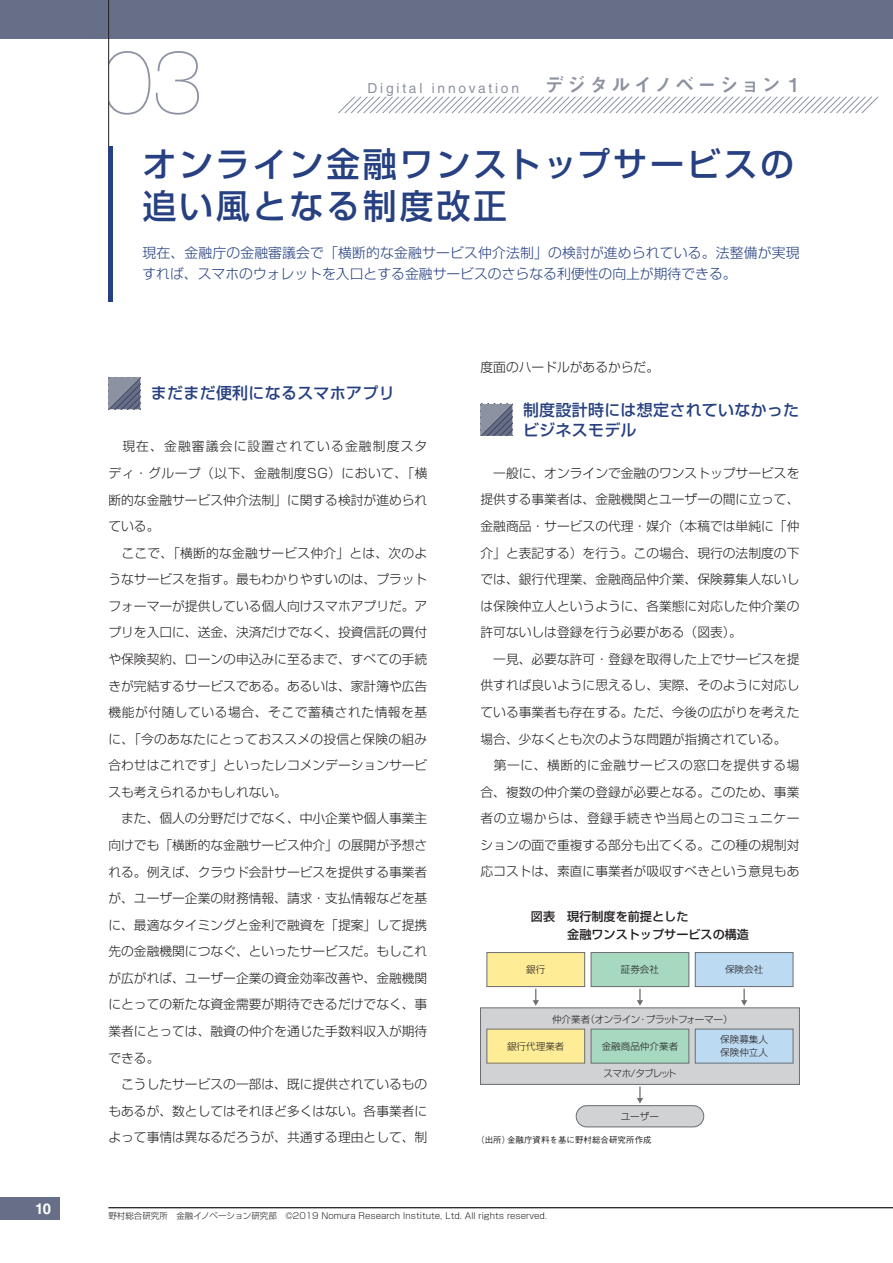
<style>
.page{position:relative;width:893px;height:1263px;background:#fff}
.page>*{position:absolute;margin:0;border:0;box-sizing:border-box;transform-origin:0 0}
.t1{font:200 90.3px "Helvetica Neue";color:#8c92a1}
.t2{font:500 34.05px/42.5px "Shin Go Pro";letter-spacing:.08em;color:#264081}
.t3{font:500 15.9px/20.2px "Shin Go Pro";letter-spacing:.02em;color:#264081}
.t4{font:700 14.85px "Helvetica LT Std";color:#fff}
.t5{font:300 13.8px/21.3px "Shin Go Pro";color:#264081}
.t6{font:13.8px "Helvetica LT Std";letter-spacing:.2em;color:#8c92a1}
.t7{font:300 12.75px/26.5px "Shin Go Pro";color:#231f20}
.t8{font:500 12.15px/18px "Shin Go Pro";color:#231f20}
.t9{font:300 9.6px/12.8px "Shin Go Pro";color:#231f20}
.t10{font:300 9.6px "Shin Go Pro";letter-spacing:-.065em;color:#231f20}
.t11{font:300 9.6px "Shin Go Pro";letter-spacing:-.085em;color:#231f20}
.t12{font:300 8.55px "Shin Go Pro";color:#231f20}
.t13{font:500 8.55px "Gothic BBB Pro";color:#231f20}
.s1{font-family:"Midashi Go Pro MB31";font-size:19.2px}
</style>
<div class="page">
<div style="left:0;top:0;width:893px;height:38px;background:#666f87"></div>
<svg style="left:338px;top:96px;width:541px;height:18px"></svg>
<hr style="left:108px;top:1207px;width:785px;height:1px;background:#231f20">
<hr style="left:108px;top:0;width:1px;height:302px;background:#231f20">
<div style="left:108px;top:147px;width:5px;height:155px;background:#264081"></div>
<svg style="left:108px;top:377px;width:32px;height:32px"></svg>
<svg style="left:480px;top:404px;width:32px;height:32px"></svg>
<div style="left:480px;top:1008px;width:319px;height:76px;background:#d1d2d4"></div>
<div style="left:480px;top:1007px;width:320px;height:78px;border:1px solid #6c6d70"></div>
<div style="left:576px;top:1106px;width:128px;height:21px;background:#d1d2d4;border-radius:11px"></div>
<div style="left:576px;top:1105px;width:128px;height:22px;border:1px solid #6c6d70;border-radius:11px"></div>
<div style="left:591px;top:952px;width:98px;height:34px;background:#a7d8c0"></div>
<div style="left:591px;top:952px;width:98px;height:35px;border:1px solid #6c6d70"></div>
<div style="left:487px;top:952px;width:98px;height:34px;background:#ffec96"></div>
<div style="left:487px;top:952px;width:98px;height:35px;border:1px solid #6c6d70"></div>
<div style="left:695px;top:952px;width:98px;height:34px;background:#bcdaf2"></div>
<div style="left:695px;top:952px;width:98px;height:35px;border:1px solid #6c6d70"></div>
<div style="left:591px;top:1029px;width:98px;height:34px;background:#a7d8c0"></div>
<div style="left:591px;top:1029px;width:98px;height:34px;border:1px solid #6c6d70"></div>
<div style="left:487px;top:1029px;width:98px;height:34px;background:#ffec96"></div>
<div style="left:487px;top:1029px;width:98px;height:34px;border:1px solid #6c6d70"></div>
<div style="left:695px;top:1029px;width:98px;height:34px;background:#bcdaf2"></div>
<div style="left:695px;top:1029px;width:98px;height:34px;border:1px solid #6c6d70"></div>
<svg style="left:637px;top:989px;width:6px;height:17px"></svg>
<svg style="left:637px;top:1086px;width:6px;height:17px"></svg>
<svg style="left:741px;top:989px;width:6px;height:17px"></svg>
<svg style="left:533px;top:989px;width:6px;height:17px"></svg>
<div style="left:0;top:1197px;width:60px;height:23px;background:#666f87"></div>
<p class="t4" style="left:35px;top:1199px;width:17px">10</p>
<h1 class="t1" style="left:102px;top:30px;width:102px">03</h1>
<p class="t6" style="left:368px;top:80px;width:433px">Digital innovation<span class="s1">　デジタルイノベーション 1</span></p>
<h2 class="t2" style="left:142px;top:138px;width:653px">オンライン金融ワンストップサービスの追い風となる制度改正</h2>
<p class="t5" style="left:142px;top:241px;width:659px">現在、金融庁の金融審議会で「横断的な金融サービス仲介法制」の検討が進められている。法整備が実現すれば、スマホのウォレットを入口とする金融サービスのさらなる利便性の向上が期待できる。</p>
<p class="t3" style="left:151px;top:381px;width:245px">まだまだ便利になるスマホアプリ</p>
<p class="t7" style="left:108px;top:432px;width:320px">　現在、金融審議会に設置されている金融制度スタディ・グループ（以下、金融制度SG）において、「横断的な金融サービス仲介法制」に関する検討が進められている。<br>　ここで、「横断的な金融サービス仲介」とは、次のようなサービスを指す。最もわかりやすいのは、プラットフォーマーが提供している個人向けスマホアプリだ。アプリを入口に、送金、決済だけでなく、投資信託の買付や保険契約、ローンの申込みに至るまで、すべての手続きが完結するサービスである。あるいは、家計簿や広告機能が付随している場合、そこで蓄積された情報を基に、「今のあなたにとっておススメの投信と保険の組み合わせはこれです」といったレコメンデーションサービスも考えられるかもしれない。<br>　また、個人の分野だけでなく、中小企業や個人事業主向けでも「横断的な金融サービス仲介」の展開が予想される。例えば、クラウド会計サービスを提供する事業者が、ユーザー企業の財務情報、請求・支払情報などを基に、最適なタイミングと金利で融資を「提案」して提携先の金融機関につなぐ、といったサービスだ。もしこれが広がれば、ユーザー企業の資金効率改善や、金融機関にとっての新たな資金需要が期待できるだけでなく、事業者にとっては、融資の仲介を通じた手数料収入が期待できる。<br>　こうしたサービスの一部は、既に提供されているものもあるが、数としてはそれほど多くはない。各事業者によって事情は異なるだろうが、共通する理由として、制</p>
<p class="t7" style="left:480px;top:352px;width:180px">度面のハードルがあるからだ。</p>
<p class="t3" style="left:523px;top:398px;width:278px">制度設計時には想定されていなかったビジネスモデル</p>
<p class="t7" style="left:480px;top:458px;width:320px">　一般に、オンラインで金融のワンストップサービスを提供する事業者は、金融機関とユーザーの間に立って、金融商品・サービスの代理・媒介（本稿では単純に「仲介」と表記する）を行う。この場合、現行の法制度の下では、銀行代理業、金融商品仲介業、保険募集人ないしは保険仲立人というように、各業態に対応した仲介業の許可ないしは登録を行う必要がある（図表）。<br>　一見、必要な許可・登録を取得した上でサービスを提供すれば良いように思えるし、実際、そのように対応している事業者も存在する。ただ、今後の広がりを考えた場合、少なくとも次のような問題が指摘されている。　第一に、横断的に金融サービスの窓口を提供する場合、複数の仲介業の登録が必要となる。このため、事業者の立場からは、登録手続きや当局とのコミュニケーションの面で重複する部分も出てくる。この種の規制対応コストは、素直に事業者が吸収すべきという意見もあ</p>
<p class="t8" style="left:531px;top:906px;width:220px">図表　現行制度を前提とした<br>　　　金融ワンストップサービスの構造</p>
<p class="t9" style="left:526px;top:962px;width:21px">銀行</p>
<p class="t9" style="left:621px;top:962px;width:40px">証券会社</p>
<p class="t9" style="left:725px;top:962px;width:40px">保険会社</p>
<p class="t10" style="left:552px;top:1011px;width:182px">仲介業者（オンライン・プラットフォーマー）</p>
<p class="t9" style="left:507px;top:1038px;width:59px">銀行代理業者</p>
<p class="t9" style="left:602px;top:1038px;width:78px">金融商品仲介業者</p>
<p class="t9" style="left:720px;top:1032px;width:49px">保険募集人保険仲立人</p>
<p class="t11" style="left:604px;top:1065px;width:75px">スマホ/タブレット</p>
<p class="t9" style="left:621px;top:1109px;width:40px">ユーザー</p>
<p class="t13" style="left:476px;top:1133px;width:177px">（出所）金融庁資料を基に野村総合研究所作成</p>
<p class="t12" style="left:108px;top:1209px;width:440px">野村総合研究所　金融イノベーション研究部　©2019 Nomura Research Institute, Ltd. All rights reserved.</p>
</div>
